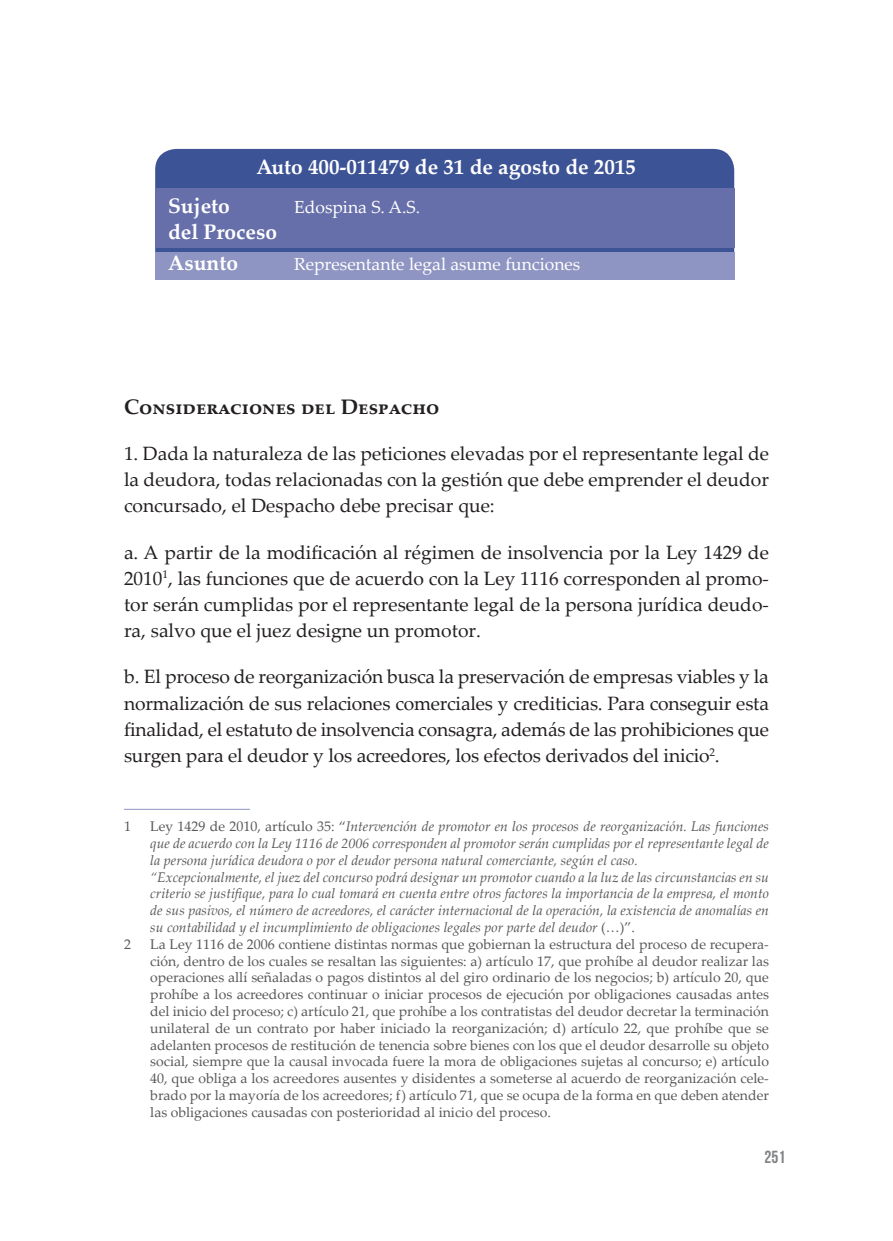
<style>
.page{position:relative;width:893px;height:1241px;background:#fff}
.page>*{position:absolute;margin:0;border:0;box-sizing:border-box;transform-origin:0 0}
.t1{font:700 21px/31.2px "Palatino Linotype";color:#fff}
.t2{font:700 21px "Palatino Linotype";color:#231f20}
.t3{font:19.25px/26.2px "Palatino Linotype";color:#231f20;text-align:justify}
.t4{font:17.5px "Palatino Linotype";color:#fff}
.t5{font:17.5px "Bebas Neue";color:#808285}
.t6{font:14px/16.8px "Palatino Linotype";color:#57585a;text-align:justify}
.t7{font:italic 14px/16.8px "Palatino Linotype";color:#57585a}
.s1{font-style:normal}
</style>
<div class="page">
<div style="left:155px;top:149px;width:579px;height:103px;background:#3c5396"></div>
<div style="left:155px;top:189px;width:579px;height:59px;background:#666fa9"></div>
<div style="left:155px;top:252px;width:579px;height:27px;background:#8f95c2"></div>
<hr style="left:124px;top:808px;width:126px;height:1px;background:#8f95c2">
<h1 class="t1" style="left:257px;top:151px;width:381px">Auto 400-011479 de 31 de agosto de 2015</h1>
<h1 class="t1" style="left:168px;top:189px;width:63px">Sujeto</h1>
<p class="t4" style="left:294px;top:194px;width:128px">Edospina S. A.S.</p>
<h1 class="t1" style="left:168px;top:216px;width:111px">del Proceso<br>Asunto</h1>
<p class="t4" style="left:294px;top:252px;width:288px">Representante legal asume funciones</p>
<h1 class="t2" style="left:124px;top:391px;width:317px">Consideraciones del Despacho</h1>
<h2 class="t3" style="left:124px;top:439px;width:646px">1. Dada la naturaleza de las peticiones elevadas por el representante legal de la deudora, todas relacionadas con la gestión que debe emprender el deudor concursado, el Despacho debe precisar que:</h2>
<p class="t3" style="left:124px;top:538px;width:646px">a. A partir de la modificación al régimen de insolvencia por la Ley 1429 de 2010<sup>1</sup>, las funciones que de acuerdo con la Ley 1116 corresponden al promo&shy;tor serán cumplidas por el representante legal de la persona jurídica deudo&shy;ra, salvo que el juez designe un promotor.</p>
<p class="t3" style="left:124px;top:663px;width:646px">b. El proceso de reorganización busca la preservación de empresas viables y la normalización de sus relaciones comerciales y crediticias. Para conseguir esta finalidad, el estatuto de insolvencia consagra, además de las prohibiciones que surgen para el deudor y los acreedores, los efectos derivados del inicio<sup>2</sup>.</p>
<p class="t6" style="left:124px;top:817px;width:8px">1</p>
<p class="t7" style="left:150px;top:817px;width:620px"><span class="s1">Ley 1429 de 2010, artículo 35: “</span>Intervención de promotor en los procesos de reorganización. Las funciones que de acuerdo con la Ley 1116 de 2006 corresponden al promotor serán cumplidas por el representante legal de la persona jurídica deudora o por el deudor persona natural comerciante, según el caso.<br>“Excepcionalmente, el juez del concurso podrá designar un promotor cuando a la luz de las circunstancias en su criterio se justifique, para lo cual tomará en cuenta entre otros factores la importancia de la empresa, el monto de sus pasivos, el número de acreedores, el carácter internacional de la operación, la existencia de anomalías en su contabilidad y el incumplimiento de obligaciones legales por parte del deudor <span class="s1">(…)”.</span></p>
<p class="t6" style="left:124px;top:934px;width:8px">2</p>
<p class="t6" style="left:150px;top:934px;width:620px">La Ley 1116 de 2006 contiene distintas normas que gobiernan la estructura del proceso de recupera&shy;ción, dentro de los cuales se resaltan las siguientes: a) artículo 17, que prohíbe al deudor realizar las operaciones allí señaladas o pagos distintos al del giro ordinario de los negocios; b) artículo 20, que prohíbe a los acreedores continuar o iniciar procesos de ejecución por obligaciones causadas antes del inicio del proceso; c) artículo 21, que prohíbe a los contratistas del deudor decretar la terminación unilateral de un contrato por haber iniciado la reorganización; d) artículo 22, que prohíbe que se adelanten procesos de restitución de tenencia sobre bienes con los que el deudor desarrolle su objeto social, siempre que la causal invocada fuere la mora de obligaciones sujetas al concurso; e) artículo 40, que obliga a los acreedores ausentes y disidentes a someterse al acuerdo de reorganización cele&shy;brado por la mayoría de los acreedores; f) artículo 71, que se ocupa de la forma en que deben atender las obligaciones causadas con posterioridad al inicio del proceso.</p>
<p class="t5" style="left:765px;top:1147px;width:22px">251</p>
</div>
